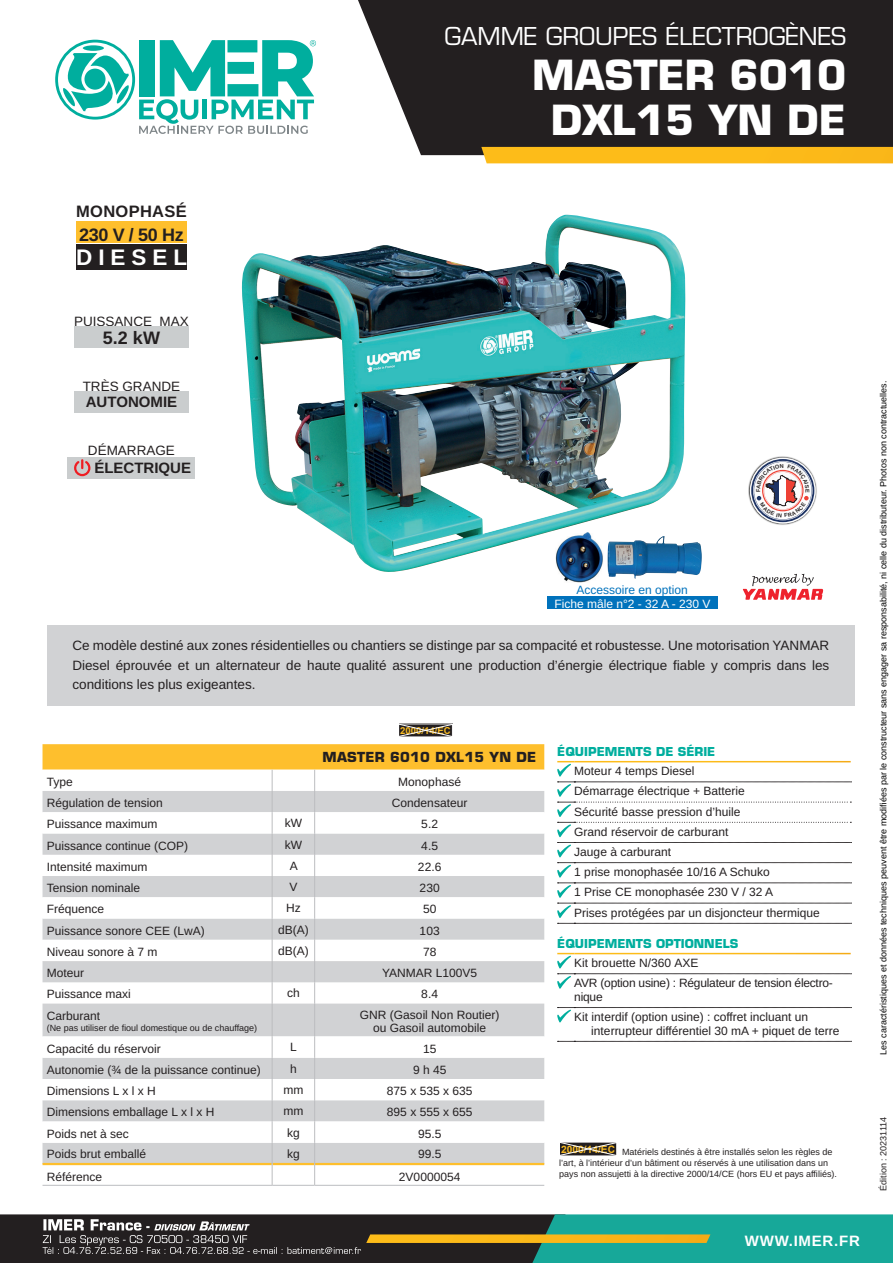
<style>
.page{position:relative;width:893px;height:1263px;background:#fff}
.page>*{position:absolute;margin:0;border:0;box-sizing:border-box;transform-origin:0 0}
.t1{font:700 40.5px/45px "Eurostile LT Std";color:#fff;text-align:center}
.t2{font:24px "Eurostile LT Std";color:#fff}
.t3{font:700 22.5px "Arimo";letter-spacing:.265em;color:#fff}
.t4{font:700 18px "Arimo";letter-spacing:-.02em;color:#231f20}
.t5{font:700 16.5px "Arimo";letter-spacing:.02em;color:#231f20}
.t6{font:700 15px "Arimo";color:#231f20}
.t7{font:700 15px "Arimo";letter-spacing:.05em;color:#fff}
.t8{font:13.5px/19.5px "Arimo";color:#231f20;text-align:justify}
.t9{font:700 13.5px "Eurostile LT Std";letter-spacing:.02em;color:#231f20}
.t10{font:12px/20.2px "Arimo";color:#231f20}
.t11{font:12px/19.8px "Arimo";letter-spacing:-.02em;color:#231f20}
.t12{font:700 12px "Eurostile LT Std";color:#00ae9e}
.t13{font:12px "Arimo";color:#fff}
.t14{font:12px "Arimo";color:#0072bc}
.t15{font:700 9.6px "Arial";color:#f6b922}
.t16{font:9px/10.8px "Arimo";color:#231f20}
.t17{font:9px "Arimo";color:#000}
</style>
<div class="page">
<div style="left:358px;top:0;width:535px;height:155px;background:#231f20"></div>
<div style="left:481px;top:147px;width:412px;height:16px;background:#fdbc19"></div>
<svg style="left:0;top:1214px;width:893px;height:49px"></svg>
<svg style="left:55px;top:40px;width:261px;height:94px"></svg>
<div style="left:76px;top:222px;width:111px;height:21px;background:#febf2d"></div>
<div style="left:76px;top:244px;width:111px;height:26px;background:#231f20"></div>
<img style="left:242px;top:215px;width:443px;height:357px">
<div style="left:74px;top:326px;width:115px;height:21px;background:#cacdce"></div>
<div style="left:74px;top:391px;width:115px;height:21px;background:#cacdce"></div>
<div style="left:68px;top:457px;width:127px;height:21px;background:#cacdce"></div>
<svg style="left:74px;top:459px;width:16px;height:17px"></svg>
<img style="left:748px;top:456px;width:69px;height:69px">
<svg style="left:743px;top:574px;width:80px;height:26px"></svg>
<div style="left:47px;top:625px;width:808px;height:81px;background:#d1d2d4"></div>
<svg style="left:43px;top:1165px;width:501px;height:20px"></svg>
<div style="left:43px;top:1143px;width:501px;height:20px;background:#d1d2d4"></div>
<svg style="left:43px;top:1003px;width:501px;height:140px;fill:#d1d2d4"></svg>
<hr style="left:43px;top:1163px;width:229px;height:2px;background:#febf2d">
<hr style="left:273px;top:1163px;width:41px;height:2px;background:#febf2d">
<hr style="left:315px;top:1163px;width:229px;height:2px;background:#febf2d">
<hr style="left:272px;top:1003px;width:1px;height:33px;background:#bcbdc0">
<hr style="left:314px;top:1003px;width:1px;height:33px;background:#bcbdc0">
<svg style="left:272px;top:1036px;width:1px;height:149px"></svg>
<svg style="left:43px;top:744px;width:501px;height:259px"></svg>
<svg style="left:314px;top:1036px;width:1px;height:149px"></svg>
<hr style="left:43px;top:1185px;width:229px;height:1px;background:#bcbdc0">
<hr style="left:272px;top:1185px;width:43px;height:1px;background:#bcbdc0">
<hr style="left:315px;top:1185px;width:229px;height:1px;background:#bcbdc0">
<svg style="left:557px;top:761px;width:17px;height:15px"></svg>
<svg style="left:557px;top:782px;width:294px;height:95px"></svg>
<svg style="left:557px;top:883px;width:294px;height:41px"></svg>
<svg style="left:557px;top:1041px;width:294px;height:1px"></svg>
<svg style="left:557px;top:953px;width:294px;height:36px"></svg>
<svg style="left:557px;top:1007px;width:294px;height:15px"></svg>
<svg style="left:399px;top:723px;width:54px;height:14px"></svg>
<img style="left:556px;top:533px;width:48px;height:49px">
<div style="left:547px;top:596px;width:171px;height:13px;background:#0072bc"></div>
<img style="left:607px;top:536px;width:95px;height:43px">
<svg style="left:560px;top:1142px;width:57px;height:14px"></svg>
<svg style="left:751px;top:459px;width:63px;height:63px"></svg>
<h2 class="t2" style="left:444px;top:22px;width:403px">GAMME GROUPES ÉLECTROGÈNES</h2>
<h1 class="t1" style="left:532px;top:52px;width:315px">MASTER 6010<br>DXL15 YN DE</h1>
<h3 class="t5" style="left:76px;top:200px;width:112px">MONOPHASÉ</h3>
<h3 class="t3" style="left:76px;top:241px;width:112px">DIESEL</h3>
<h3 class="t4" style="left:79px;top:222px;width:106px">230 V / 50 Hz</h3>
<p class="t8" style="left:74px;top:312px;width:116px">PUISSANCE MAX</p>
<h3 class="t4" style="left:103px;top:325px;width:59px">5.2 kW</h3>
<p class="t8" style="left:83px;top:377px;width:99px">TRÈS GRANDE</p>
<p class="t6" style="left:86px;top:391px;width:93px">AUTONOMIE</p>
<p class="t8" style="left:88px;top:441px;width:89px">DÉMARRAGE</p>
<p class="t6" style="left:94px;top:458px;width:98px">ÉLECTRIQUE</p>
<p class="t14" style="left:576px;top:582px;width:113px">Accessoire en option</p>
<p class="t13" style="left:554px;top:595px;width:158px">Fiche mâle n°2 - 32 A - 230 V</p>
<p class="t8" style="left:72px;top:636px;width:758px">Ce modèle destiné aux zones résidentielles ou chantiers se distinge par sa compacité et robustesse. Une motorisation YANMAR Diesel éprouvée et un alternateur de haute qualité assurent une production d’énergie électrique fiable y compris dans les conditions les plus exigeantes.</p>
<p class="t15" style="left:400px;top:724px;width:52px">2000/14/EC</p>
<p class="t9" style="left:323px;top:749px;width:215px">MASTER 6010 DXL15 YN DE</p>
<p class="t10" style="left:47px;top:772px;width:28px">Type</p>
<p class="t10" style="left:398px;top:772px;width:64px">Monophasé</p>
<p class="t10" style="left:47px;top:793px;width:118px">Régulation de tension</p>
<p class="t10" style="left:392px;top:793px;width:77px">Condensateur</p>
<p class="t10" style="left:47px;top:814px;width:112px">Puissance maximum</p>
<p class="t10" style="left:285px;top:813px;width:19px">kW</p>
<p class="t10" style="left:421px;top:814px;width:18px">5.2</p>
<p class="t10" style="left:47px;top:835px;width:143px">Puissance continue (COP)</p>
<p class="t10" style="left:285px;top:834px;width:19px">kW</p>
<p class="t10" style="left:421px;top:835px;width:18px">4.5</p>
<p class="t10" style="left:47px;top:857px;width:102px">Intensité maximum</p>
<p class="t10" style="left:290px;top:856px;width:10px">A</p>
<p class="t10" style="left:418px;top:857px;width:25px">22.6</p>
<p class="t10" style="left:47px;top:878px;width:95px">Tension nominale</p>
<p class="t10" style="left:289px;top:877px;width:10px">V</p>
<p class="t10" style="left:420px;top:878px;width:22px">230</p>
<p class="t10" style="left:47px;top:899px;width:59px">Fréquence</p>
<p class="t10" style="left:286px;top:898px;width:16px">Hz</p>
<p class="t10" style="left:423px;top:899px;width:15px">50</p>
<p class="t10" style="left:47px;top:920px;width:160px">Puissance sonore CEE (LwA)</p>
<p class="t10" style="left:278px;top:919px;width:32px">dB(A)</p>
<p class="t10" style="left:420px;top:920px;width:22px">103</p>
<p class="t10" style="left:47px;top:942px;width:112px">Niveau sonore à 7 m</p>
<p class="t10" style="left:278px;top:941px;width:32px">dB(A)</p>
<p class="t10" style="left:423px;top:942px;width:15px">78</p>
<p class="t10" style="left:47px;top:963px;width:39px">Moteur</p>
<p class="t10" style="left:382px;top:963px;width:97px">YANMAR L100V5</p>
<p class="t10" style="left:47px;top:984px;width:86px">Puissance maxi</p>
<p class="t10" style="left:287px;top:983px;width:14px">ch</p>
<p class="t10" style="left:421px;top:984px;width:18px">8.4</p>
<p class="t10" style="left:47px;top:1006px;width:55px">Carburant</p>
<p class="t16" style="left:47px;top:1022px;width:212px">(Ne pas utiliser de fioul domestique ou de chauffage)</p>
<p class="t10" style="left:360px;top:1008px;width:141px;line-height:13.5px;text-align:center">GNR (Gasoil Non Routier) ou Gasoil automobile</p>
<p class="t10" style="left:47px;top:1038px;width:116px">Capacité du réservoir</p>
<p class="t10" style="left:290px;top:1037px;width:8px">L</p>
<p class="t10" style="left:423px;top:1038px;width:15px">15</p>
<p class="t10" style="left:47px;top:1060px;width:216px">Autonomie (¾ de la puissance continue)</p>
<p class="t10" style="left:290px;top:1059px;width:8px">h</p>
<p class="t10" style="left:413px;top:1060px;width:35px">9 h 45</p>
<p class="t10" style="left:47px;top:1081px;width:110px">Dimensions L x l x H</p>
<p class="t10" style="left:283px;top:1080px;width:21px">mm</p>
<p class="t10" style="left:387px;top:1081px;width:87px">875 x 535 x 635</p>
<p class="t10" style="left:47px;top:1102px;width:169px">Dimensions emballage L x l x H</p>
<p class="t10" style="left:283px;top:1101px;width:21px">mm</p>
<p class="t10" style="left:387px;top:1102px;width:87px">895 x 555 x 655</p>
<p class="t10" style="left:47px;top:1123px;width:84px">Poids net à sec</p>
<p class="t10" style="left:287px;top:1122px;width:14px">kg</p>
<p class="t10" style="left:418px;top:1123px;width:25px">95.5</p>
<p class="t10" style="left:47px;top:1144px;width:101px">Poids brut emballé</p>
<p class="t10" style="left:287px;top:1144px;width:14px">kg</p>
<p class="t10" style="left:418px;top:1144px;width:25px">99.5</p>
<p class="t10" style="left:47px;top:1166px;width:57px">Référence</p>
<p class="t10" style="left:399px;top:1166px;width:63px">2V0000054</p>
<p class="t12" style="left:557px;top:744px;width:160px">ÉQUIPEMENTS DE SÉRIE</p>
<p class="t10" style="left:574px;top:761px;width:247px">Moteur 4 temps Diesel<br>Démarrage électrique + Batterie<br>Sécurité basse pression d’huile<br>Grand réservoir de carburant<br>Jauge à carburant<br>1 prise monophasée 10/16 A Schuko<br>1 Prise CE monophasée 230 V / 32 A<br>Prises protégées par un disjoncteur thermique</p>
<p class="t12" style="left:557px;top:936px;width:183px">ÉQUIPEMENTS OPTIONNELS</p>
<p class="t11" style="left:574px;top:953px;width:260px">Kit brouette N/360 AXE<br>AVR (option usine) : Régulateur de tension électro-</p>
<p class="t10" style="left:574px;top:987px;width:235px;line-height:19.4px">nique<br>Kit interdif (option usine) : coffret incluant un</p>
<p class="t10" style="left:591px;top:1021px;width:250px">interrupteur différentiel 30 mA + piquet de terre</p>
<p class="t16" style="left:559px;top:1147px;width:279px"><sup>2000/14/EC</sup> Matériels destinés à être installés selon les règles de l’art, à l’intérieur d’un bâtiment ou réservés à une utilisation dans un pays non assujetti à la directive 2000/14/CE (hors EU et pays affiliés).</p>
<p class="t7" style="left:745px;top:1230px;width:116px">WWW.IMER.FR</p>
<p class="t17" style="left:877px;top:1054px;width:675px;rotate:-90deg">Les caractéristiques et données techniques peuvent être modifiées par le constructeur sans engager sa responsabilité, ni celle du distributeur. Photos non contractuelles.</p>
<p class="t16" style="left:878px;top:1191px;width:75px;rotate:-90deg">Édition : 20231114</p>
</div>
